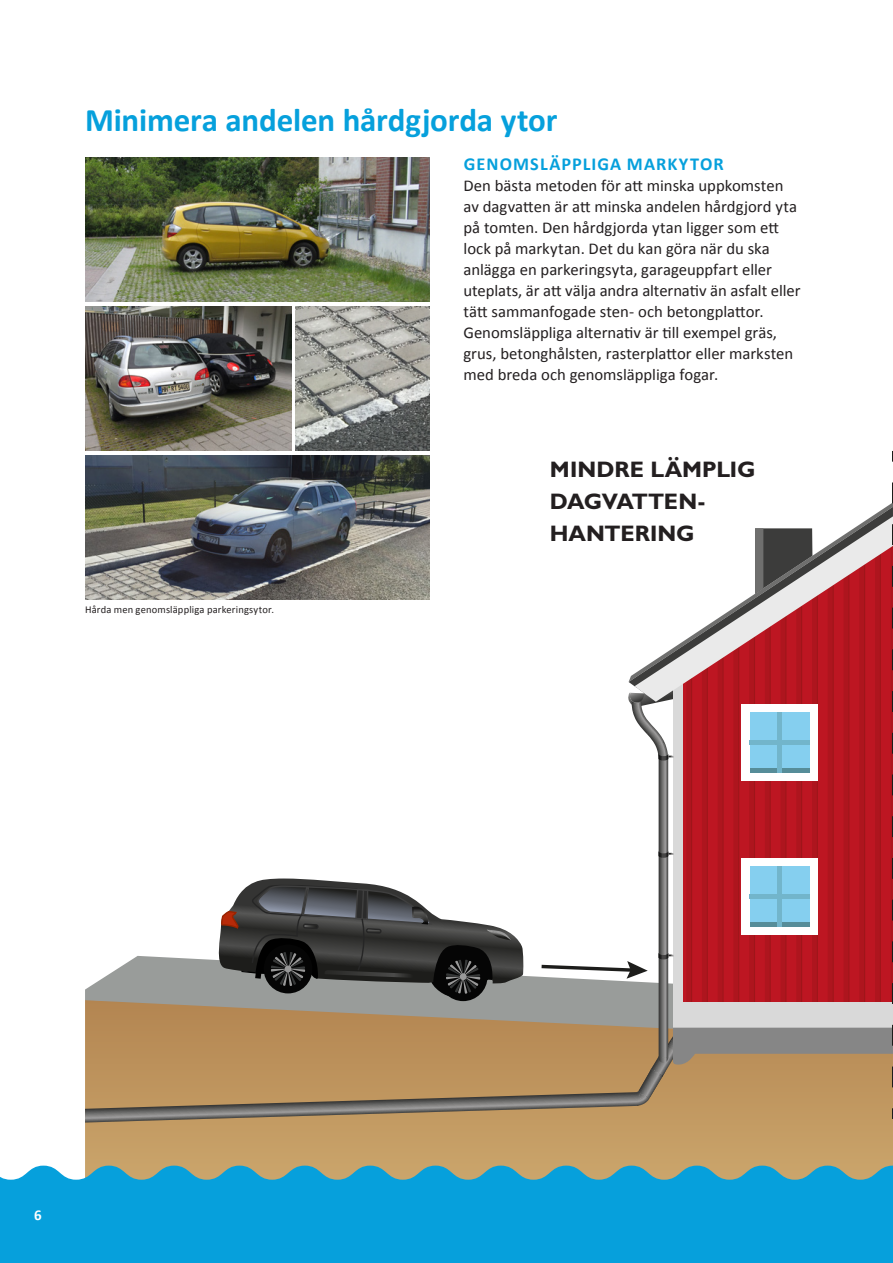
<style>
.page{position:relative;width:893px;height:1263px;background:#fff}
.page>*{position:absolute;margin:0;border:0;box-sizing:border-box;transform-origin:0 0}
.Stor_rubrik{font:700 33px "Calibri";letter-spacing:-.005em;color:#06a0dc}
.Stor_rubrik-2{font:700 22.5px "Gill Sans MT Std";color:#231f20}
.Stor_rubrik-3{font:700 22.5px "Gill Sans MT Std";letter-spacing:-.025em;color:#231f20}
.NY-Underrubrik{font:700 18.3px "Calibri";letter-spacing:.06em;color:#06a0dc}
.NY-Brödtext_utan_ind{font:16.5px/21px "Calibri";color:#231f20}
.t1{font:700 15px "Calibri";color:#fff}
.Bildtext{font:10.5px "Calibri";letter-spacing:.015em;color:#231f20}
</style>
<div class="page">
<div style="left:85px;top:1122px;width:808px;height:43px;background:#c69f66"></div>
<svg style="left:85px;top:482px;width:808px;height:640px"></svg>
<svg style="left:0;top:1165px;width:892px;height:53px;background:#23a2ce"></svg>
<svg style="left:892px;top:1165px;width:1px;height:53px"></svg>
<div style="left:0;top:1218px;width:893px;height:45px;background:#06a0dc"></div>
<img style="left:85px;top:157px;width:344px;height:145px">
<img style="left:296px;top:306px;width:133px;height:145px">
<img style="left:85px;top:455px;width:344px;height:145px">
<img style="left:85px;top:306px;width:206px;height:145px">
<p class="Stor_rubrik" style="left:85px;top:100px;width:474px">Minimera andelen hårdgjorda ytor</p>
<p class="NY-Underrubrik" style="left:464px;top:153px;width:261px">GENOMSLÄPPLIGA MARKYTOR</p>
<p class="NY-Brödtext_utan_ind" style="left:463px;top:175px;width:338px">Den bästa metoden för att minska uppkomsten av dagvatten är att minska andelen hårdgjord yta på tomten. Den hårdgjorda ytan ligger som ett lock på markytan. Det du kan göra när du ska anlägga en parkeringsyta, garageuppfart eller uteplats, är att välja andra alternativ än asfalt eller tätt sammanfogade sten- och betongplattor.<br>Genomsläppliga alternativ är till exempel gräs, grus, betonghålsten, rasterplattor eller marksten med breda och genomsläppliga fogar.</p>
<p class="Bildtext" style="left:85px;top:603px;width:190px">Hårda men genomsläppliga parkeringsytor.</p>
<p class="Stor_rubrik-2" style="left:550px;top:456px;width:207px">MINDRE LÄMPLIG</p>
<p class="Stor_rubrik-3" style="left:550px;top:488px;width:157px">DAGVATTEN-</p>
<p class="Stor_rubrik-2" style="left:550px;top:520px;width:146px">HANTERING</p>
<p class="t1" style="left:34px;top:1206px;width:9px">6</p>
</div>
